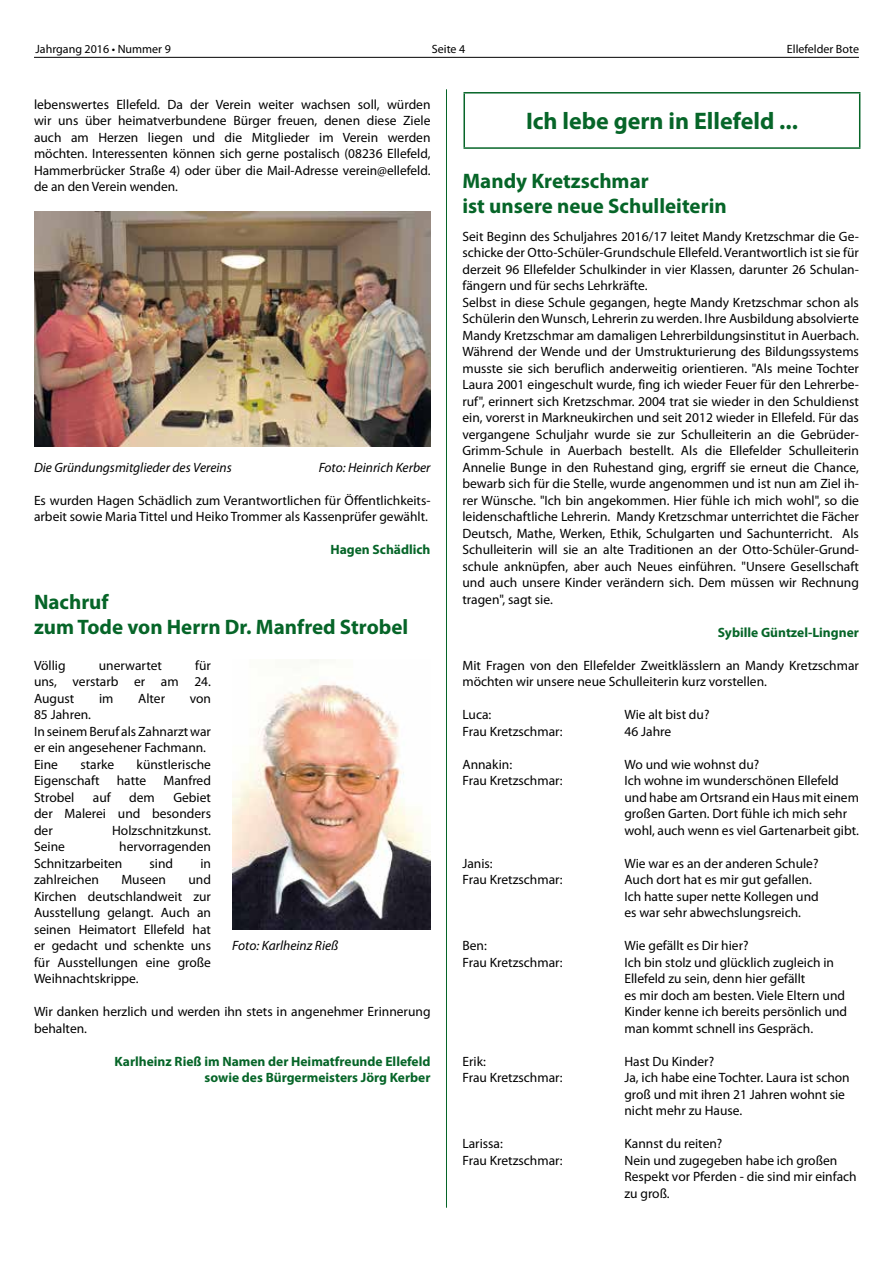
<style>
.page{position:relative;width:893px;height:1263px;background:#fff}
.page>*{position:absolute;margin:0;border:0;box-sizing:border-box;transform-origin:0 0}
.t1{font:700 24px "Myriad Pro";color:#066528}
.t2{font:700 21px/25.2px "Myriad Pro";color:#066528}
.t3{font:13.5px/16.5px "Myriad Pro";color:#000}
.t4{font:700 13.5px/16.5px "Myriad Pro";color:#066528;text-align:right}
.t5{font:italic 13.5px "Myriad Pro";color:#000}
.t6{font:12px "Myriad Pro";color:#000}
</style>
<div class="page">
<hr style="left:34px;top:57px;width:825px;height:1px;background:#000">
<hr style="left:446px;top:89px;width:1px;height:1119px;background:#066528">
<img style="left:35px;top:212px;width:395px;height:235px">
<hr style="left:463px;top:92px;width:397px;height:2px;background:#066528">
<hr style="left:463px;top:94px;width:2px;height:53px;background:#066528">
<hr style="left:859px;top:94px;width:1px;height:53px;background:#066528">
<hr style="left:463px;top:147px;width:397px;height:2px;background:#066528">
<img style="left:232px;top:659px;width:198px;height:270px">
<p class="t6" style="left:36px;top:42px;width:137px">Jahrgang 2016 • Nummer 9</p>
<p class="t6" style="left:432px;top:42px;width:35px">Seite 4</p>
<p class="t6" style="left:787px;top:42px;width:74px">Ellefelder Bote</p>
<p class="t3" style="left:34px;top:96px;width:398px;text-align:justify">lebenswertes Ellefeld. Da der Verein weiter wachsen soll, würden wir uns über heimatverbundene Bürger freuen, denen diese Ziele auch am Herzen liegen und die Mitglieder im Verein werden möchten. Interessenten können sich gerne postalisch (08236 Ellefeld, Hammerbrücker Straße 4) oder über die Mail-Adresse verein@ellefeld. de an den Verein wenden.</p>
<p class="t5" style="left:34px;top:459px;width:199px">Die Gründungsmitglieder des Vereins</p>
<p class="t5" style="left:319px;top:459px;width:113px">Foto: Heinrich Kerber</p>
<p class="t3" style="left:34px;top:492px;width:398px">Es wurden Hagen Schädlich zum Verantwortlichen für Öffentlichkeits&shy;arbeit sowie Maria Tittel und Heiko Trommer als Kassenprüfer gewählt.</p>
<p class="t4" style="left:330px;top:541px;width:102px">Hagen Schädlich</p>
<h2 class="t2" style="left:34px;top:588px;width:376px">Nachruf<br>zum Tode von Herrn Dr. Manfred Strobel</h2>
<p class="t3" style="left:34px;top:657px;width:33px">Völlig</p>
<p class="t3" style="left:99px;top:657px;width:65px">unerwartet</p>
<p class="t3" style="left:34px;top:657px;width:178px;text-align:justify;text-indent:161px">für uns, verstarb er am 24.<br>August</p>
<p class="t3" style="left:99px;top:690px;width:16px">im</p>
<p class="t3" style="left:138px;top:690px;width:28px">Alter</p>
<p class="t3" style="left:190px;top:690px;width:23px">von</p>
<p class="t3" style="left:34px;top:706px;width:178px">85 Jahren.<br>In seinem Beruf als Zahnarzt war er ein angesehener Fachmann.<br>Eine</p>
<p class="t3" style="left:80px;top:756px;width:35px">starke</p>
<p class="t3" style="left:137px;top:756px;width:76px">künstlerische</p>
<p class="t3" style="left:34px;top:772px;width:67px">Eigenschaft</p>
<p class="t3" style="left:117px;top:772px;width:31px">hatte</p>
<p class="t3" style="left:163px;top:772px;width:49px">Manfred</p>
<p class="t3" style="left:34px;top:789px;width:42px">Strobel</p>
<p class="t3" style="left:93px;top:789px;width:19px">auf</p>
<p class="t3" style="left:129px;top:789px;width:27px">dem</p>
<p class="t3" style="left:34px;top:789px;width:178px;text-align:justify;text-indent:139px">Gebiet der Malerei und besonders der</p>
<p class="t3" style="left:112px;top:822px;width:100px">Holzschnitzkunst.</p>
<p class="t3" style="left:34px;top:838px;width:178px;text-indent:85px">hervorragenden<br>Schnitzarbeiten</p>
<p class="t3" style="left:34px;top:838px;width:32px">Seine</p>
<p class="t3" style="left:150px;top:854px;width:25px">sind</p>
<p class="t3" style="left:200px;top:854px;width:12px">in</p>
<p class="t3" style="left:34px;top:871px;width:178px;text-align:justify;text-indent:154px">und Kirchen deutschlandweit zur Ausstellung gelangt. Auch an seinen Heimatort Ellefeld hat er gedacht und schenkte uns für Ausstellungen eine große Weihnachtskrippe.</p>
<p class="t3" style="left:34px;top:1003px;width:398px">Wir danken herzlich und werden ihn stets in angenehmer Erinnerung behalten.</p>
<p class="t4" style="left:115px;top:1052px;width:317px">Karlheinz Rieß im Namen der Heimatfreunde Ellefeld sowie des Bürgermeisters Jörg Kerber</p>
<p class="t3" style="left:34px;top:871px;width:66px">zahlreichen</p>
<p class="t3" style="left:121px;top:871px;width:46px">Museen</p>
<p class="t5" style="left:232px;top:937px;width:108px">Foto: Karlheinz Rieß</p>
<h1 class="t1" style="left:526px;top:106px;width:273px">Ich lebe gern in Ellefeld ...</h1>
<h2 class="t2" style="left:462px;top:168px;width:266px">Mandy Kretzschmar<br>ist unsere neue Schulleiterin</h2>
<p class="t3" style="left:462px;top:228px;width:398px">Seit Beginn des Schuljahres 2016/17 leitet Mandy Kretzschmar die Ge&shy;schicke der Otto-Schüler-Grundschule Ellefeld. Verantwortlich ist sie für derzeit 96 Ellefelder Schulkinder in vier Klassen, darunter 26 Schulan&shy;fängern und für sechs Lehrkräfte.<br>Selbst in diese Schule gegangen, hegte Mandy Kretzschmar schon als Schülerin den Wunsch, Lehrerin zu werden. Ihre Ausbildung absolvierte Mandy Kretzschmar am damaligen Lehrerbildungsinstitut in Auerbach.<br>Während der Wende und der Umstrukturierung des Bildungssystems musste sie sich beruflich anderweitig orientieren. "Als meine Tochter Laura 2001 eingeschult wurde, fing ich wieder Feuer für den Lehrerbe&shy;ruf", erinnert sich Kretzschmar. 2004 trat sie wieder in den Schuldienst ein, vorerst in Markneukirchen und seit 2012 wieder in Ellefeld. Für das vergangene Schuljahr wurde sie zur Schulleiterin an die Gebrüder-Grimm-Schule in Auerbach bestellt. Als die Ellefelder Schulleiterin Annelie Bunge in den Ruhestand ging, ergriff sie erneut die Chance, bewarb sich für die Stelle, wurde angenommen und ist nun am Ziel ih&shy;rer Wünsche. "Ich bin angekommen. Hier fühle ich mich wohl", so die leidenschaftliche Lehrerin. Mandy Kretzschmar unterrichtet die Fächer Deutsch, Mathe, Werken, Ethik, Schulgarten und Sachunterricht. Als Schulleiterin will sie an alte Traditionen an der Otto-Schüler-Grund&shy;schule anknüpfen, aber auch Neues einführen. "Unsere Gesellschaft und auch unsere Kinder verändern sich. Dem müssen wir Rechnung tragen", sagt sie.</p>
<p class="t4" style="left:718px;top:623px;width:143px">Sybille Güntzel-Lingner</p>
<p class="t3" style="left:462px;top:656px;width:398px">Mit Fragen von den Ellefelder Zweitklässlern an Mandy Kretzschmar möchten wir unsere neue Schulleiterin kurz vorstellen.</p>
<p class="t3" style="left:462px;top:706px;width:30px">Luca:</p>
<p class="t3" style="left:624px;top:706px;width:87px">Wie alt bist du?</p>
<p class="t3" style="left:462px;top:722px;width:102px">Frau Kretzschmar:</p>
<p class="t3" style="left:624px;top:722px;width:48px">46 Jahre</p>
<p class="t3" style="left:462px;top:755px;width:51px">Annakin:</p>
<p class="t3" style="left:624px;top:755px;width:136px">Wo und wie wohnst du?</p>
<p class="t3" style="left:462px;top:772px;width:102px">Frau Kretzschmar:</p>
<p class="t3" style="left:624px;top:772px;width:236px">Ich wohne im wunderschönen Ellefeld und habe am Ortsrand ein Haus mit einem großen Garten. Dort fühle ich mich sehr wohl, auch wenn es viel Gartenarbeit gibt.</p>
<p class="t3" style="left:462px;top:854px;width:32px">Janis:</p>
<p class="t3" style="left:624px;top:854px;width:196px">Wie war es an der anderen Schule?</p>
<p class="t3" style="left:462px;top:871px;width:102px">Frau Kretzschmar:</p>
<p class="t3" style="left:624px;top:871px;width:196px">Auch dort hat es mir gut gefallen.<br>Ich hatte super nette Kollegen und es war sehr abwechslungsreich.</p>
<p class="t3" style="left:462px;top:937px;width:26px">Ben:</p>
<p class="t3" style="left:624px;top:937px;width:126px">Wie gefällt es Dir hier?</p>
<p class="t3" style="left:462px;top:953px;width:102px">Frau Kretzschmar:</p>
<p class="t3" style="left:624px;top:953px;width:224px">Ich bin stolz und glücklich zugleich in Ellefeld zu sein, denn hier gefällt<br>es mir doch am besten. Viele Eltern und Kinder kenne ich bereits persönlich und man kommt schnell ins Gespräch.</p>
<p class="t3" style="left:462px;top:1052px;width:25px">Erik:</p>
<p class="t3" style="left:624px;top:1052px;width:91px">Hast Du Kinder?</p>
<p class="t3" style="left:462px;top:1069px;width:102px">Frau Kretzschmar:</p>
<p class="t3" style="left:624px;top:1069px;width:227px">Ja, ich habe eine Tochter. Laura ist schon groß und mit ihren 21 Jahren wohnt sie nicht mehr zu Hause.</p>
<p class="t3" style="left:462px;top:1135px;width:42px">Larissa:</p>
<p class="t3" style="left:624px;top:1135px;width:99px">Kannst du reiten?</p>
<p class="t3" style="left:462px;top:1151px;width:102px">Frau Kretzschmar:</p>
<p class="t3" style="left:624px;top:1151px;width:234px">Nein und zugegeben habe ich großen<br>Respekt vor Pferden - die sind mir einfach zu groß.</p>
</div>
